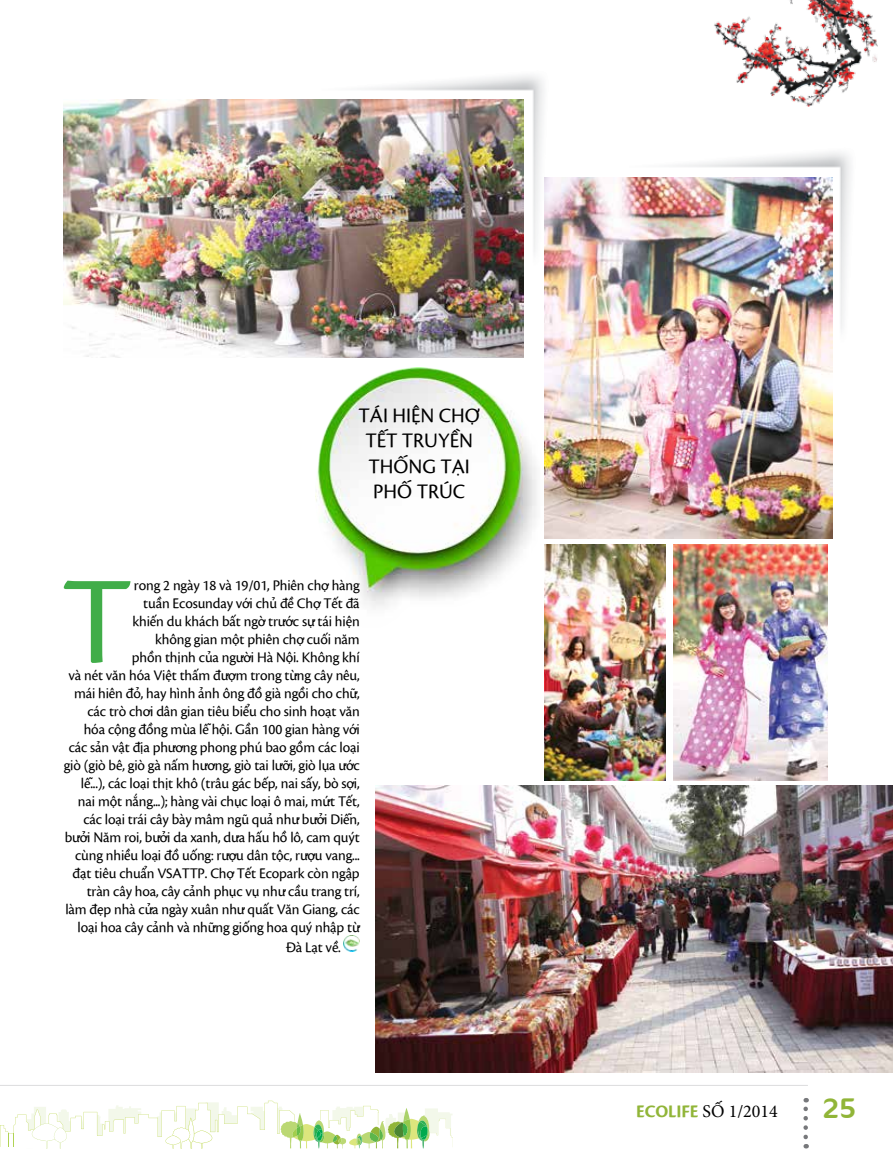
<style>
.page{position:relative;width:893px;height:1149px;background:#fff}
.page>*{position:absolute;margin:0;border:0;box-sizing:border-box;transform-origin:0 0}
.t1{font:129.45px "Cronos VU";color:#41ad49}
.t2{font:28.5px "Cocon VU Bold";color:#91b538}
.t3{font:21px/25.2px "Cronos VU";color:#000;text-align:center}
.t4{font:18px "Minion Pro";color:#000}
.t5{font:15px/18px "Cronos VU";letter-spacing:-.01em;color:#000;text-align:right}
.s1{font-family:"Cronos VU Bold";color:#91b538}
</style>
<div class="page">
<svg style="left:0;top:1100px;width:453px;height:48px"></svg>
<hr style="left:0;top:1084px;width:808px;height:1px;background:#dcddde">
<svg style="left:803px;top:1098px;width:5px;height:38px"></svg>
<img style="left:714px;top:0;width:164px;height:106px">
<img style="left:248px;top:75px;width:297px;height:223px">
<img style="left:676px;top:152px;width:175px;height:221px">
<img style="left:316px;top:368px;width:230px;height:259px">
<img style="left:344px;top:935px;width:16px;height:16px">
<img style="left:64px;top:100px;width:460px;height:257px">
<img style="left:673px;top:544px;width:155px;height:236px">
<img style="left:376px;top:785px;width:517px;height:287px">
<img style="left:545px;top:544px;width:120px;height:236px">
<img style="left:545px;top:177px;width:287px;height:361px">
<h3 class="t3" style="left:359px;top:401px;width:123px">Tái hiện Chợ<br>Tết truyền thống tại<br>Phố Trúc</h3>
<p class="t5" style="left:64px;top:575px;width:297px">rong 2 ngày 18 và 19/01, Phiên chợ hàng<br>tuần Ecosunday với chủ đề Chợ Tết đã<br>khiến du khách bất ngờ trước sự tái hiện<br>không gian một phiên chợ cuối năm<br>phồn thịnh của người Hà Nội. Không khí<br>và nét văn hóa Việt thấm đượm trong từng cây nêu, mái hiên đỏ, hay hình ảnh ông đồ già ngồi cho chữ, các trò chơi dân gian tiêu biểu cho sinh hoạt văn hóa cộng đồng mùa lễ hội. Gần 100 gian hàng với các sản vật địa phương phong phú bao gồm các loại giò (giò bê, giò gà nấm hương, giò tai lưỡi, giò lụa ước lễ...), các loại thịt khô (trâu gác bếp, nai sấy, bò sợi, nai một nắng...); hàng vài chục loại ô mai, mứt Tết, các loại trái cây bày mâm ngũ quả như bưởi Diễn, bưởi Năm roi, bưởi da xanh, dưa hấu hồ lô, cam quýt cùng nhiều loại đồ uống: rượu dân tộc, rượu vang... đạt tiêu chuẩn VSATTP. Chợ Tết Ecopark còn ngập tràn cây hoa, cây cảnh phục vụ như cầu trang trí, làm đẹp nhà cửa ngày xuân như quất Văn Giang, các loại hoa cây cảnh và những giống hoa quý nhập từ</p>
<p class="t5" style="left:286px;top:936px;width:56px">Đà Lạt về.</p>
<h1 class="t1" style="left:62px;top:527px;width:71px">T</h1>
<p class="t4" style="left:636px;top:1098px;width:143px"><span class="s1">ECOLIFE</span> SỐ 1/2014</p>
<h2 class="t2" style="left:823px;top:1085px;width:35px">25</h2>
</div>
